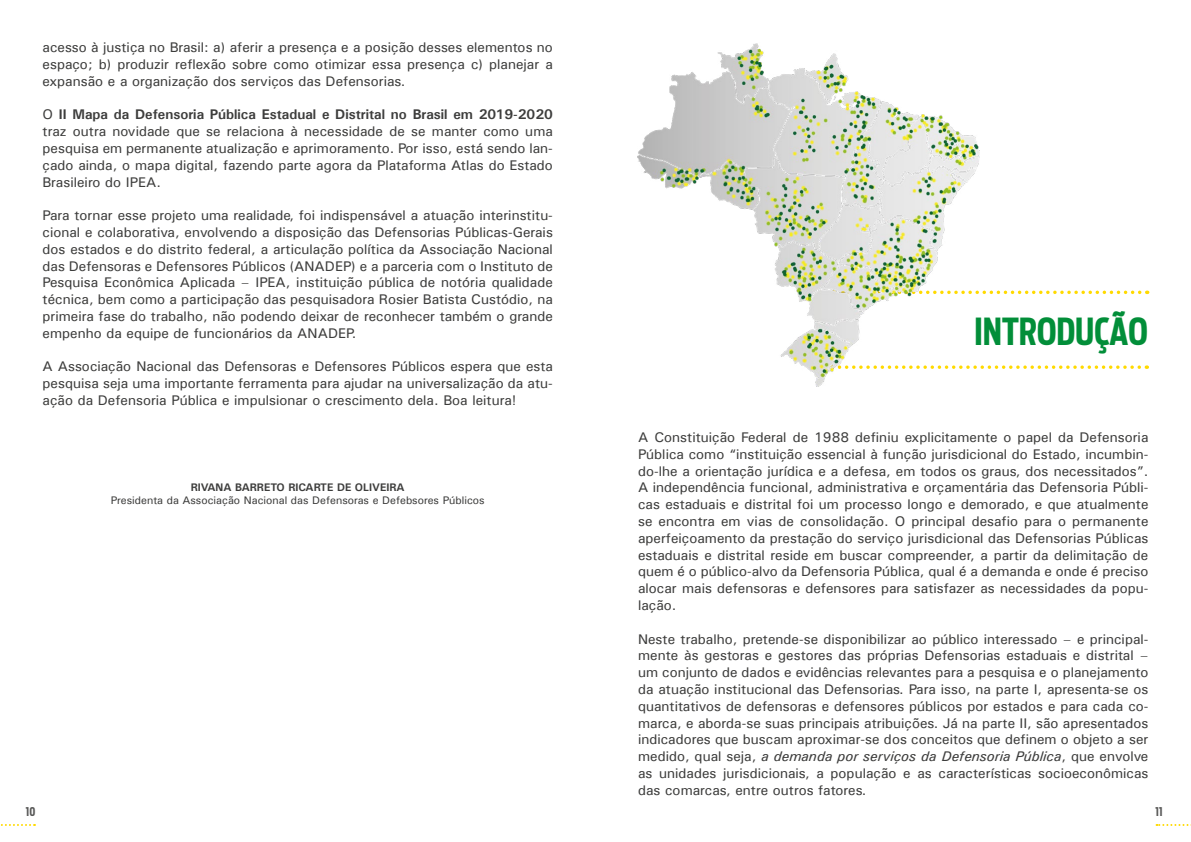
<style>
.page{position:relative;width:1191px;height:842px;background:#fff}
.page>*{position:absolute;margin:0;border:0;box-sizing:border-box;transform-origin:0 0}
.t1{font:700 37px "Antenna Extra Cond";color:#028e39}
.t2{font:14px/16.8px "Univers";color:#3d3d3c;text-align:justify}
.t3{font:700 12px "Antenna Extra Cond";color:#575756}
.t4{font:11px "Univers";color:#3d3d3c}
.t5{font:700 11px "Univers";color:#3d3d3c}
.s1{font-weight:700}
.s2{font-style:italic}
</style>
<div class="page">
<svg style="left:0;top:824px;width:35px;height:2px"></svg>
<svg style="left:1156px;top:824px;width:35px;height:2px"></svg>
<svg style="left:980px;top:365px;width:159px;height:4px"></svg>
<svg style="left:982px;top:291px;width:157px;height:3px"></svg>
<img style="left:638px;top:43px;width:341px;height:344px">
<p class="t2" style="left:43px;top:39px;width:512px">acesso à justiça no Brasil: a) aferir a presença e a posição desses elementos no espaço; b) produzir reflexão sobre como otimizar essa presença c) planejar a expansão e a organização dos serviços das Defensorias.</p>
<p class="t2" style="left:43px;top:106px;width:512px">O <span class="s1">II Mapa da Defensoria Pública Estadual e Distrital no Brasil em 2019-2020 </span>traz outra novidade que se relaciona à necessidade de se manter como uma pesquisa em permanente atualização e aprimoramento. Por isso, está sendo lan&shy;çado ainda, o mapa digital, fazendo parte agora da Plataforma Atlas do Estado Brasileiro do IPEA.</p>
<p class="t2" style="left:43px;top:207px;width:512px">Para tornar esse projeto uma realidade, foi indispensável a atuação interinstitu&shy;cional e colaborativa, envolvendo a disposição das Defensorias Públicas-Gerais dos estados e do distrito federal, a articulação política da Associação Nacional das Defensoras e Defensores Públicos (ANADEP) e a parceria com o Instituto de Pesquisa Econômica Aplicada – IPEA, instituição pública de notória qualidade técnica, bem como a participação das pesquisadora Rosier Batista Custódio, na primeira fase do trabalho, não podendo deixar de reconhecer também o grande empenho da equipe de funcionários da ANADEP.</p>
<p class="t2" style="left:43px;top:358px;width:512px">A Associação Nacional das Defensoras e Defensores Pú blicos espera que esta pesquisa seja uma importante ferramenta para ajudar na universalização da atu&shy;ação da Defensoria Pública e impulsionar o crescimento dela. Boa leitura!</p>
<p class="t5" style="left:191px;top:480px;width:215px">RIVANA BARRETO RICARTE DE OLIVEIRA</p>
<p class="t4" style="left:111px;top:493px;width:375px">Presidenta da Associação Nacional das Defensoras e Defebsores Públicos</p>
<h1 class="t1" style="left:974px;top:310px;width:175px">INTRODUÇÃO</h1>
<p class="t2" style="left:638px;top:429px;width:512px">A Constituição Federal de 1988 definiu explicitamente o papel da Defensoria Pública como “instituição essencial à função jurisdicional do Estado, incumbin&shy;do-lhe a orientação jurídica e a defesa, em todos os graus, dos necessitados”.<br>A independência funcional, administrativa e orçamentária das Defensoria Públi&shy;cas estaduais e distrital foi um processo longo e demorado, e que atualmente se encontra em vias de consolidação. O principal desafio para o permanente aperfeiçoamento da prestação do serviço jurisdicional das Defensorias Públicas estaduais e distrital reside em buscar compreender, a partir da delimitação de quem é o público-alvo da Defensoria Pública, qual é a demanda e onde é preciso alocar mais defensoras e defensores para satisfazer as necessidades da popu&shy;lação.</p>
<p class="t2" style="left:638px;top:630px;width:512px">Neste trabalho, pretende-se disponibilizar ao público interessado – e principal&shy;mente às gestoras e gestores das próprias Defensorias estaduais e distrital – um conjunto de dados e evidências relevantes para a pesquisa e o planejamento da atuação institucional das Defensorias. Para isso, na parte I, apresenta-se os quantitativos de defensoras e defensores públicos por estados e para cada co&shy;marca, e aborda-se suas principais atribuições. Já na parte II, são apresentados indicadores que buscam aproximar-se dos conceitos que definem o objeto a ser medido, qual seja, <span class="s2">a demanda por serviços da Defensoria Pública</span>, que envolve as unidades jurisdicionais, a população e as características socioeconômicas das comarcas, entre outros fatores.</p>
<p class="t3" style="left:26px;top:805px;width:11px">10</p>
<p class="t3" style="left:1155px;top:805px;width:9px">11</p>
</div>
